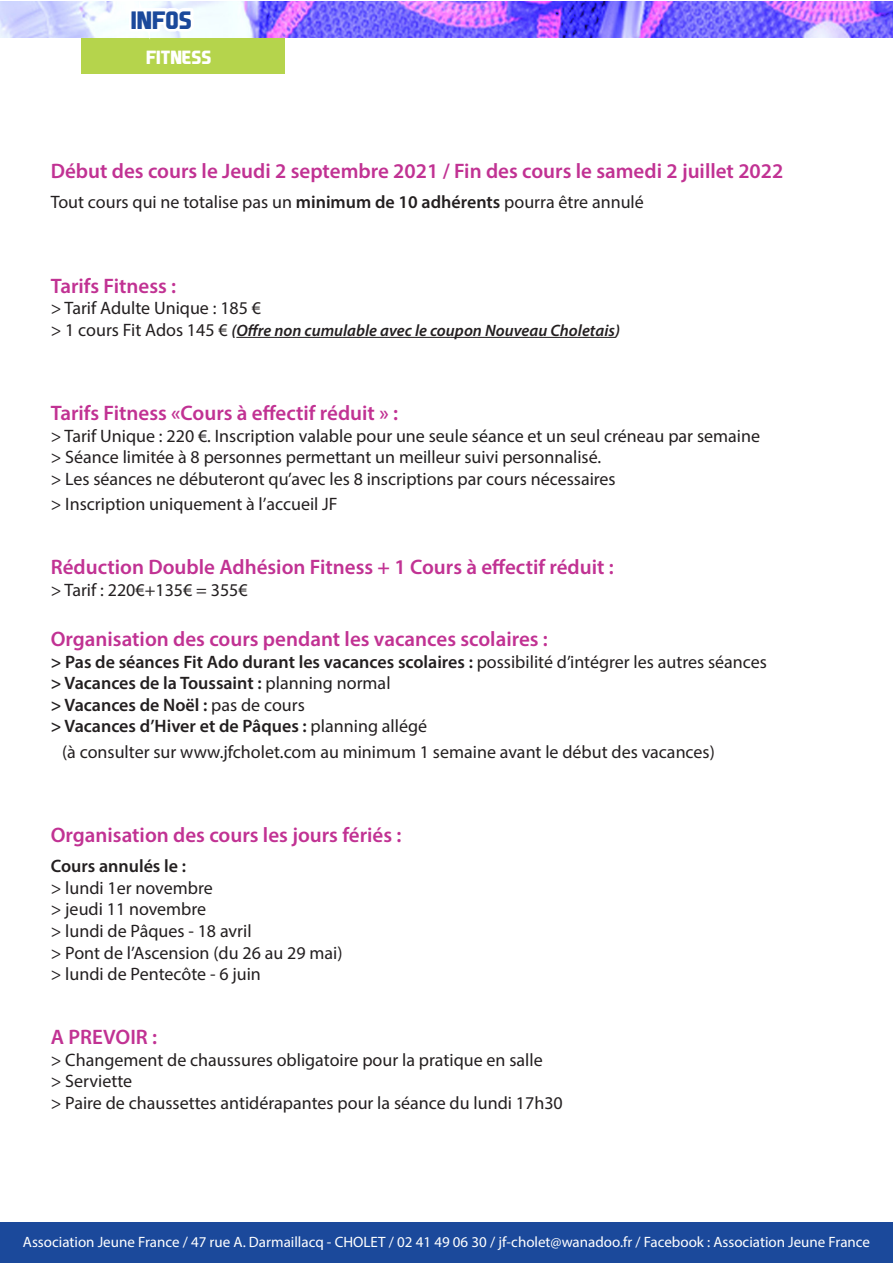
<style>
.page{position:relative;width:893px;height:1263px;background:#fff}
.page>*{position:absolute;margin:0;border:0;box-sizing:border-box;transform-origin:0 0}
.t1{font:700 24px "EA Sports Covers SC";color:#1b499b}
.t2{font:600 21px "Myriad Pro";color:#c13293}
.t3{font:700 18.3px "EA Sports Covers SC";color:#fff}
.t4{font:18px "Myriad Pro";color:#231f20}
.t5{font:600 18px "Myriad Pro";color:#231f20}
.t6{font:italic 600 16.5px "Myriad Pro";color:#231f20}
.t7{font:15px "Myriad Pro";color:#fff}
.s1{font-weight:600}
.s2{font-weight:400;font-style:normal;font-size:18px}
.s3{font-weight:400}
</style>
<div class="page">
<div style="left:0;top:1222px;width:893px;height:41px;background:#1b499b"></div>
<div style="left:82px;top:27px;width:203px;height:46px;background:#b5d44c"></div>
<img style="left:0;top:2px;width:893px;height:36px">
<div style="left:129px;top:8px;width:10px;height:24px;border:6px solid #fff"></div>
<svg style="left:132px;top:1px;width:67px;height:39px"></svg>
<hr style="left:236px;top:337px;width:379px;height:1px;background:#231f20">
<p class="t1" style="left:131px;top:5px;width:63px">INFOS</p>
<p class="t3" style="left:146px;top:46px;width:67px">FITNESS</p>
<p class="t2" style="left:51px;top:158px;width:734px">Début des cours le Jeudi 2 septembre 2021 / Fin des cours le samedi 2 juillet 2022</p>
<p class="t4" style="left:51px;top:191px;width:595px">Tout cours qui ne totalise pas un <span class="s1">minimum de 10 adhérents</span> pourra être annulé</p>
<p class="t2" style="left:51px;top:272px;width:127px">Tarifs Fitness :</p>
<p class="t4" style="left:51px;top:297px;width:212px">&gt; Tarif Adulte Unique : 185 €</p>
<p class="t6" style="left:51px;top:320px;width:571px"><span class="s2">&gt; 1 cours Fit Ados 145 €</span> (Offre non cumulable avec le coupon Nouveau Choletais)</p>
<p class="t2" style="left:51px;top:400px;width:349px">Tarifs Fitness «Cours à effectif réduit » :</p>
<p class="t4" style="left:51px;top:425px;width:711px">&gt; Tarif Unique : 220 €. Inscription valable pour une seule séance et un seul créneau par semaine</p>
<p class="t4" style="left:51px;top:446px;width:552px">&gt; Séance limitée à 8 personnes permettant un meilleur suivi personnalisé.</p>
<p class="t4" style="left:51px;top:468px;width:566px">&gt; Les séances ne débuteront qu’avec les 8 inscriptions par cours nécessaires</p>
<p class="t4" style="left:51px;top:493px;width:288px">&gt; Inscription uniquement à l’accueil JF</p>
<p class="t2" style="left:51px;top:554px;width:565px">Réduction Double Adhésion Fitness + 1 Cours à effectif réduit :</p>
<p class="t4" style="left:51px;top:578px;width:198px">&gt; Tarif : 220€+135€ = 355€</p>
<p class="t2" style="left:51px;top:626px;width:499px">Organisation des cours pendant les vacances scolaires :</p>
<p class="t5" style="left:51px;top:650px;width:718px">&gt; Pas de séances Fit Ado durant les vacances scolaires : <span class="s3">possibilité d’intégrer les autres séances</span></p>
<p class="t5" style="left:51px;top:672px;width:341px">&gt; Vacances de la Toussaint : <span class="s3">planning normal</span></p>
<p class="t5" style="left:51px;top:693px;width:256px">&gt; Vacances de Noël : <span class="s3">pas de cours</span></p>
<p class="t5" style="left:51px;top:715px;width:378px">&gt; Vacances d’Hiver et de Pâques : <span class="s3">planning allégé</span></p>
<p class="t4" style="left:62px;top:740px;width:654px">(à consulter sur www.jfcholet.com au minimum 1 semaine avant le début des vacances)</p>
<p class="t2" style="left:51px;top:822px;width:352px">Organisation des cours les jours fériés :</p>
<p class="t5" style="left:51px;top:855px;width:137px">Cours annulés le :</p>
<p class="t4" style="left:51px;top:877px;width:164px">&gt; lundi 1er novembre</p>
<p class="t4" style="left:51px;top:898px;width:157px">&gt; jeudi 11 novembre</p>
<p class="t4" style="left:51px;top:920px;width:202px">&gt; lundi de Pâques - 18 avril</p>
<p class="t4" style="left:51px;top:941px;width:293px">&gt; Pont de l’Ascension (du 26 au 29 mai)</p>
<p class="t4" style="left:51px;top:963px;width:212px">&gt; lundi de Pentecôte - 6 juin</p>
<p class="t2" style="left:51px;top:1023px;width:108px">A PREVOIR :</p>
<p class="t4" style="left:51px;top:1048px;width:493px">&gt; Changement de chaussures obligatoire pour la pratique en salle</p>
<p class="t4" style="left:51px;top:1070px;width:83px">&gt; Serviette</p>
<p class="t4" style="left:51px;top:1092px;width:514px">&gt; Paire de chaussettes antidérapantes pour la séance du lundi 17h30</p>
<p class="t7" style="left:23px;top:1233px;width:849px">Association Jeune France / 47 rue A. Darmaillacq - CHOLET / 02 41 49 06 30 / jf-cholet@wanadoo.fr / Facebook : Association Jeune France</p>
</div>
